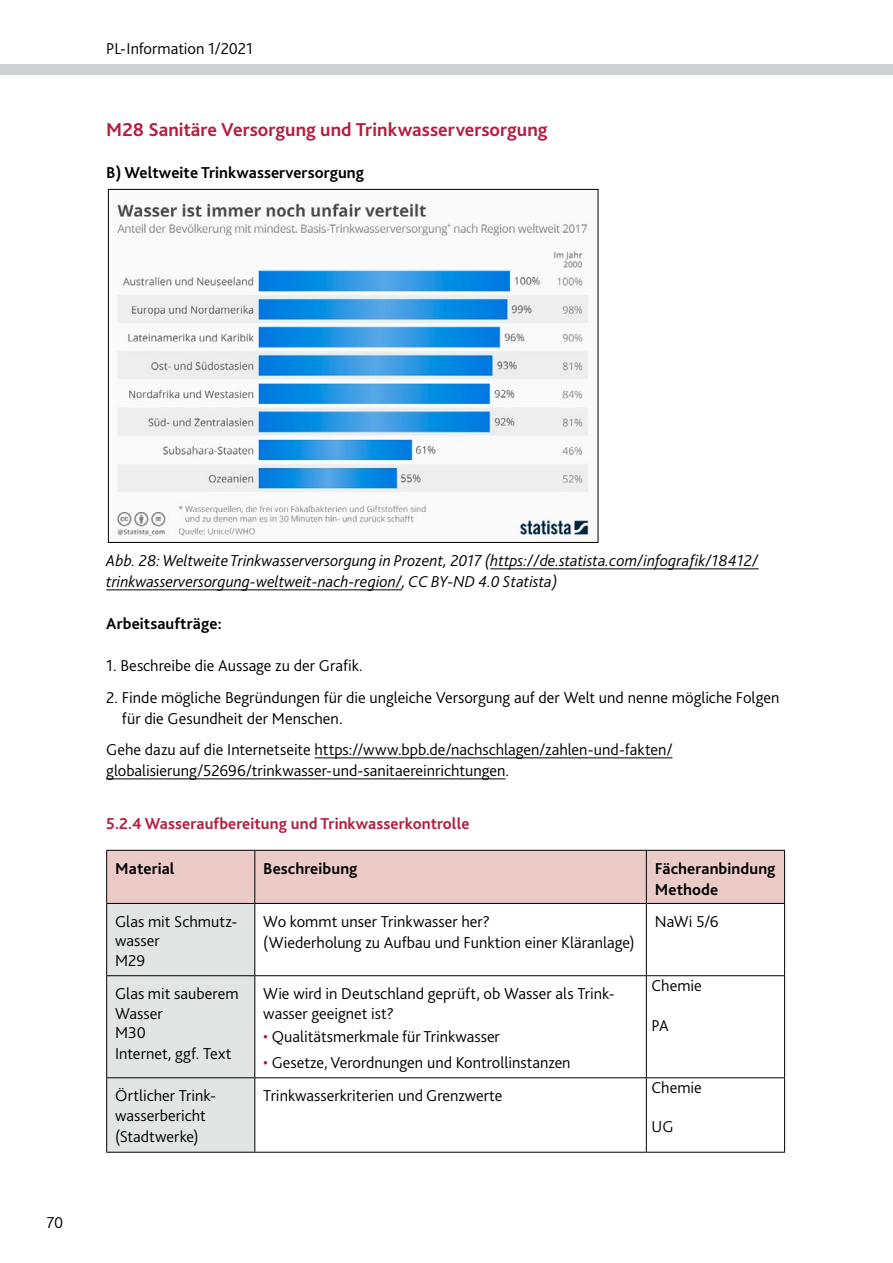
<style>
.page{position:relative;width:893px;height:1263px;background:#fff}
.page>*{position:absolute;margin:0;border:0;box-sizing:border-box;transform-origin:0 0}
.t1{font:700 19.5px "Bliss 2";color:#b61c3e}
.t2{font:300 16.5px/19.5px "Bliss 2";color:#000}
.t3{font:italic 300 16.5px/21px "Bliss 2";color:#000}
.t4{font:700 16.5px "Bliss 2";letter-spacing:.005em;color:#000}
.t5{font:700 16.5px "Bliss 2";letter-spacing:.005em;color:#b61c3e}
.s1{color:#b5123e}
</style>
<div class="page">
<div style="left:0;top:64px;width:893px;height:10px;background:#d0d1d2"></div>
<hr style="left:490px;top:568px;width:269px;height:1px;background:#000">
<hr style="left:106px;top:589px;width:296px;height:1px;background:#000">
<hr style="left:314px;top:757px;width:358px;height:1px;background:#000">
<hr style="left:106px;top:778px;width:400px;height:1px;background:#000">
<svg style="left:107px;top:851px;width:677px;height:301px"></svg>
<hr style="left:106px;top:904px;width:1px;height:71px;background:#000">
<hr style="left:254px;top:904px;width:1px;height:71px;background:#000">
<hr style="left:646px;top:904px;width:1px;height:71px;background:#000">
<hr style="left:784px;top:904px;width:1px;height:71px;background:#000">
<hr style="left:106px;top:975px;width:149px;height:1px;background:#000">
<hr style="left:106px;top:976px;width:1px;height:101px;background:#000">
<hr style="left:255px;top:975px;width:391px;height:1px;background:#000">
<hr style="left:254px;top:976px;width:1px;height:101px;background:#000">
<hr style="left:646px;top:975px;width:139px;height:1px;background:#000">
<hr style="left:646px;top:976px;width:1px;height:101px;background:#000">
<hr style="left:784px;top:976px;width:1px;height:101px;background:#000">
<hr style="left:106px;top:1077px;width:149px;height:1px;background:#000">
<hr style="left:106px;top:1078px;width:1px;height:74px;background:#000">
<hr style="left:255px;top:1077px;width:391px;height:1px;background:#000">
<hr style="left:254px;top:1078px;width:1px;height:74px;background:#000">
<hr style="left:646px;top:1077px;width:139px;height:1px;background:#000">
<hr style="left:646px;top:1078px;width:1px;height:74px;background:#000">
<hr style="left:784px;top:1078px;width:1px;height:74px;background:#000">
<hr style="left:106px;top:1152px;width:149px;height:1px;background:#000">
<hr style="left:255px;top:1152px;width:391px;height:1px;background:#000">
<hr style="left:646px;top:1152px;width:139px;height:1px;background:#000">
<hr style="left:254px;top:851px;width:1px;height:52px;background:#000">
<hr style="left:646px;top:851px;width:1px;height:52px;background:#000">
<hr style="left:106px;top:850px;width:149px;height:1px;background:#000">
<hr style="left:106px;top:851px;width:1px;height:52px;background:#000">
<hr style="left:255px;top:850px;width:391px;height:1px;background:#000">
<hr style="left:646px;top:850px;width:139px;height:1px;background:#000">
<hr style="left:784px;top:851px;width:1px;height:52px;background:#000">
<hr style="left:106px;top:903px;width:149px;height:1px;background:#000">
<hr style="left:255px;top:903px;width:391px;height:1px;background:#000">
<hr style="left:646px;top:903px;width:139px;height:1px;background:#000">
<img style="left:117px;top:201px;width:474px;height:335px">
<p class="t2" style="left:106px;top:39px;width:148px">PL-Information 1/2021</p>
<h5 class="t1" style="left:106px;top:117px;width:443px">M28 Sanitäre Versorgung und Trinkwasserversorgung</h5>
<p class="t4" style="left:106px;top:162px;width:259px">B) Weltweite Trinkwasserversorgung</p>
<p class="t2" style="left:47px;top:1212px;width:18px">70</p>
<p class="t3" style="left:106px;top:550px;width:654px">Abb. 28: Weltweite Trinkwasserversorgung in Prozent, 2017 (https://de.statista.com/infografik/18412/ trinkwasserversorgung-weltweit-nach-region/, CC BY-ND 4.0 Statista)</p>
<p class="t4" style="left:106px;top:614px;width:117px">Arbeitsaufträge:</p>
<p class="t2" style="left:106px;top:656px;width:258px">1. Beschreibe die Aussage zu der Grafik.</p>
<p class="t2" style="left:122px;top:686px;width:659px;line-height:21px;text-indent:-16px">2. Finde mögliche Begründungen für die ungleiche Versorgung auf der Welt und nenne mögliche Folgen für die Gesundheit der Menschen.</p>
<p class="t2" style="left:106px;top:739px;width:568px;line-height:21px">Gehe dazu auf die Internetseite https://www.bpb.de/nachschlagen/zahlen-und-fakten/ globalisierung/52696/trinkwasser-und-sanitaereinrichtungen.</p>
<h4 class="t5" style="left:106px;top:813px;width:365px">5.2.4 Wasseraufbereitung und Trinkwasserkontrolle</h4>
<p class="t4" style="left:115px;top:858px;width:61px">Material</p>
<p class="t4" style="left:263px;top:858px;width:96px">Beschreibung</p>
<p class="t4" style="left:655px;top:858px;width:122px">Fächeranbindung</p>
<p class="t4" style="left:655px;top:879px;width:65px">Methode</p>
<p class="t2" style="left:115px;top:911px;width:124px">Glas mit Schmutz&shy;wasser</p>
<p class="t2" style="left:115px;top:950px;width:32px">M29</p>
<p class="t2" style="left:263px;top:911px;width:228px">Wo kommt unser Trinkwasser her?</p>
<p class="t2" style="left:263px;top:932px;width:373px">(Wiederholung zu Aufbau und Funktion einer Kläranlage)</p>
<p class="t2" style="left:655px;top:911px;width:65px">NaWi 5/6</p>
<p class="t2" style="left:115px;top:983px;width:125px">Glas mit sauberem<br>Wasser</p>
<p class="t2" style="left:115px;top:1022px;width:32px">M30</p>
<p class="t2" style="left:115px;top:1043px;width:118px">Internet, ggf. Text</p>
<p class="t2" style="left:115px;top:1085px;width:102px">Örtlicher Trink&shy;wasserbericht</p>
<p class="t2" style="left:115px;top:1126px;width:85px">(Stadtwerke)</p>
<p class="t2" style="left:263px;top:983px;width:353px">Wie wird in Deutschland geprüft, ob Wasser als Trink&shy;wasser geeignet ist?</p>
<p class="t2" style="left:263px;top:1027px;width:238px"><span class="s1">•</span> Qualitätsmerkmale für Trinkwasser</p>
<p class="t2" style="left:263px;top:1052px;width:309px"><span class="s1">•</span> Gesetze, Verordnungen und Kontrollinstanzen</p>
<p class="t2" style="left:263px;top:1085px;width:241px">Trinkwasserkriterien und Grenzwerte</p>
<p class="t2" style="left:652px;top:975px;width:52px">Chemie</p>
<p class="t2" style="left:652px;top:1016px;width:19px">PA</p>
<p class="t2" style="left:652px;top:1077px;width:52px">Chemie</p>
<p class="t2" style="left:652px;top:1116px;width:23px">UG</p>
</div>
